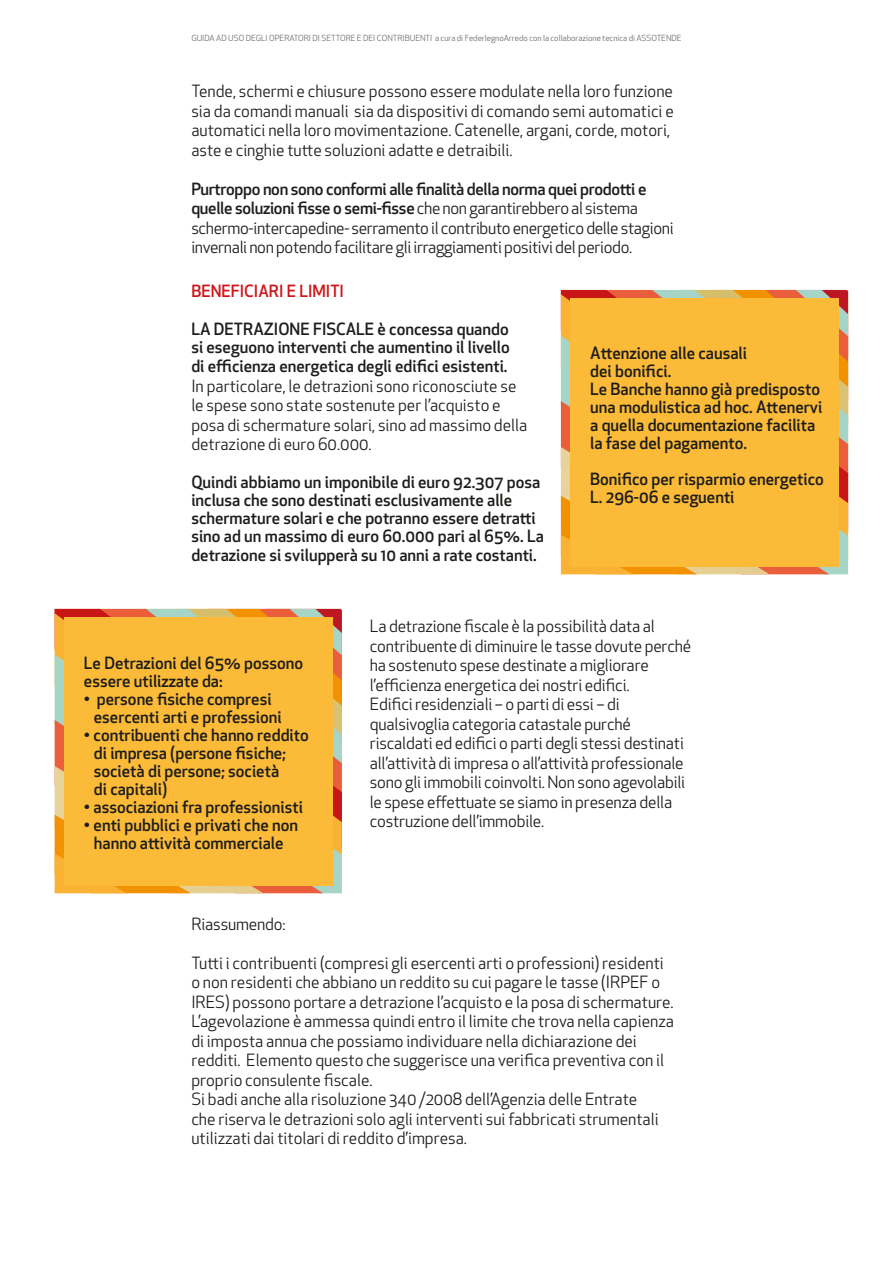
<style>
.page{position:relative;width:893px;height:1263px;background:#fff}
.page>*{position:absolute;margin:0;border:0;box-sizing:border-box;transform-origin:0 0}
.t1{font:16.5px/19.5px "Apex New";color:#1d1d1b}
.t2{font:500 16.5px/18px "Apex New";color:#1d1d1b}
.t3{font:16.5px/19.5px "Apex New";letter-spacing:-.02em;color:#1d1d1b}
.t4{font:500 16.5px "Apex New";color:#cd171a}
.t5{font:8.25px "Apex New";color:#6b6b6a}
.s1{font-weight:500}
</style>
<div class="page">
<svg style="left:55px;top:609px;width:287px;height:284px;background:#da9859"></svg>
<svg style="left:561px;top:290px;width:287px;height:284px;background:#d9975a"></svg>
<div style="left:570px;top:298px;width:269px;height:269px;background:#fbba37"></div>
<div style="left:64px;top:617px;width:269px;height:268px;background:#fbba37"></div>
<p class="t5" style="left:191px;top:33px;width:492px">GUIDA AD USO DEGLI OPERATORI DI SETTORE E DEI CONTRIBUENTI a cura di FederlegnoArredo con la collaborazione tecnica di ASSOTENDE</p>
<p class="t1" style="left:191px;top:82px;width:484px">Tende, schermi e chiusure possono essere modulate nella loro funzione sia da comandi manuali sia da dispositivi di comando semi automatici e automatici nella loro movimentazione. Catenelle, argani, corde, motori, aste e cinghie tutte soluzioni adatte e detraibili.</p>
<p class="t3" style="left:191px;top:179px;width:484px"><span class="s1">Purtroppo non sono conformi alle finalità della norma quei prodotti e quelle soluzioni fisse o semi-fisse</span> che non garantirebbero al sistema schermo-intercapedine- serramento il contributo energetico delle stagioni invernali non potendo facilitare gli irraggiamenti positivi del periodo.</p>
<p class="t4" style="left:191px;top:280px;width:154px">BENEFICIARI E LIMITI</p>
<p class="t2" style="left:191px;top:319px;width:320px">LA DETRAZIONE FISCALE è concessa quando si eseguono interventi che aumentino il livello</p>
<p class="t2" style="left:191px;top:357px;width:318px">di efficienza energetica degli edifici esistenti.</p>
<p class="t1" style="left:191px;top:376px;width:337px">In particolare, le detrazioni sono riconosciute se le spese sono state sostenute per l’acquisto e posa di schermature solari, sino ad massimo della detrazione di euro 60.000.</p>
<p class="t2" style="left:191px;top:472px;width:354px">Quindi abbiamo un imponibile di euro 92.307 posa inclusa che sono destinati esclusivamente alle schermature solari e che potranno essere detratti sino ad un massimo di euro 60.000 pari al 65%. La</p>
<p class="t2" style="left:191px;top:546px;width:347px">detrazione si svilupperà su 10 anni a rate costanti.</p>
<p class="t2" style="left:590px;top:344px;width:234px">Attenzione alle causali<br>dei bonifici.<br>Le Banche hanno già predisposto una modulistica ad hoc. Attenervi a quella documentazione facilita la fase del pagamento.</p>
<p class="t2" style="left:590px;top:470px;width:235px">Bonifico per risparmio energetico<br>L. 296-06 e seguenti</p>
<p class="t2" style="left:84px;top:654px;width:221px">Le Detrazioni del 65% possono essere utilizzate da:</p>
<p class="t2" style="left:94px;top:690px;width:189px;text-indent:-10px">• persone fisiche compresi esercenti arti e professioni</p>
<p class="t2" style="left:94px;top:726px;width:216px;text-indent:-10px">• contribuenti che hanno reddito di impresa (persone fisiche; società di persone; società<br>di capitali)</p>
<p class="t2" style="left:84px;top:798px;width:220px">• associazioni fra professionisti</p>
<p class="t2" style="left:84px;top:816px;width:216px;text-align:center">• enti pubblici e privati che non hanno attività commerciale</p>
<p class="t1" style="left:370px;top:616px;width:323px">La detrazione fiscale è la possibilità data al contribuente di diminuire le tasse dovute perché ha sostenuto spese destinate a migliorare l’efficienza energetica dei nostri edifici.<br>Edifici residenziali – o parti di essi – di qualsivoglia categoria catastale purché riscaldati ed edifici o parti degli stessi destinati all’attività di impresa o all’attività professionale sono gli immobili coinvolti. Non sono agevolabili le spese effettuate se siamo in presenza della costruzione dell’immobile.</p>
<p class="t1" style="left:191px;top:914px;width:96px">Riassumendo:</p>
<p class="t1" style="left:191px;top:953px;width:484px">Tutti i contribuenti (compresi gli esercenti arti o professioni) residenti o non residenti che abbiano un reddito su cui pagare le tasse (IRPEF o IRES) possono portare a detrazione l’acquisto e la posa di schermature.<br>L’agevolazione è ammessa quindi entro il limite che trova nella capienza di imposta annua che possiamo individuare nella dichiarazione dei redditi. Elemento questo che suggerisce una verifica preventiva con il proprio consulente fiscale.<br>Si badi anche alla risoluzione 340 /2008 dell’Agenzia delle Entrate<br>che riserva le detrazioni solo agli interventi sui fabbricati strumentali utilizzati dai titolari di reddito d’impresa.</p>
</div>
